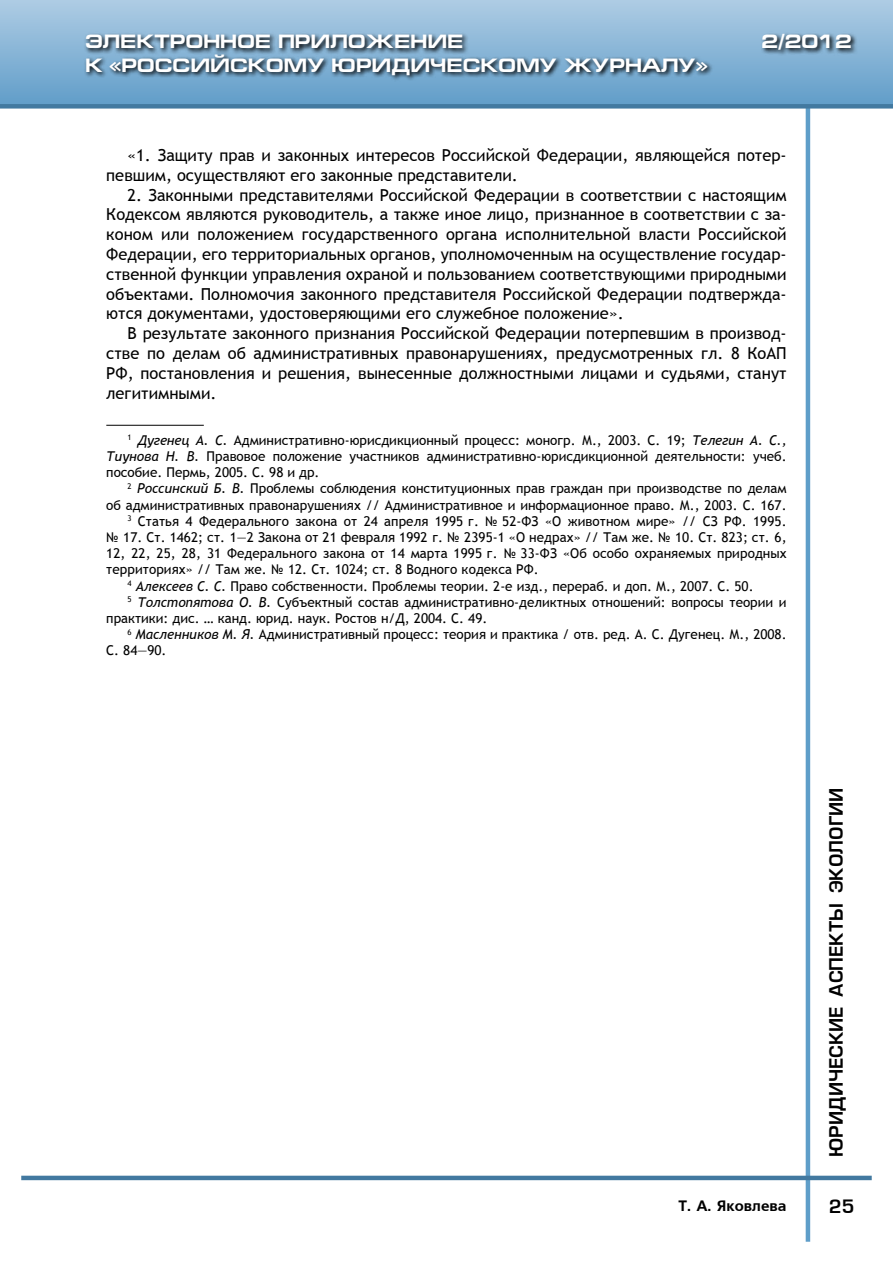
<style>
.page{position:relative;width:893px;height:1263px;background:#fff}
.page>*{position:absolute;margin:0;border:0;box-sizing:border-box;transform-origin:0 0}
.t1{font:700 19.5px "Europe Ext";color:#fff}
.t2{font:18px "Europe Demi Normal";color:#000}
.t3{font:16.5px/19.8px "Trebuchet MS";color:#000;text-align:justify}
.t4{font:15px "Free Set Bold Cyrillic";color:#000}
.t5{font:13.5px/16.2px "Trebuchet MS";color:#000;text-align:justify}
.s1{font-style:italic}
</style>
<div class="page">
<hr style="left:806px;top:91px;width:4px;height:1151px;background:#5f9ec9">
<hr style="left:21px;top:1176px;width:851px;height:4px;background:#4279a0">
<div style="left:0;top:0;width:893px;height:106px;background:linear-gradient(to bottom,#aecce4,#619dc9)"></div>
<div style="left:0;top:104px;width:893px;height:5px;background:#4279a0"></div>
<svg style="left:83px;top:31px;width:810px;height:121px"></svg>
<hr style="left:106px;top:425px;width:98px;height:1px;background:#000">
<h1 class="t1" style="left:85px;top:31px;width:380px">ЭЛЕКТРОННОЕ ПРИЛОЖЕНИЕ</h1>
<h1 class="t1" style="left:761px;top:31px;width:92px">2/2012</h1>
<h1 class="t1" style="left:85px;top:54px;width:624px">К «РОССИЙСКОМУ ЮРИДИЧЕСКОМУ ЖУРНАЛУ»</h1>
<p class="t3" style="left:106px;top:145px;width:682px;text-indent:21px">«1. Защиту прав и законных интересов Российской Федерации, являющейся потер&shy;певшим, осуществляют его законные представители.</p>
<p class="t3" style="left:106px;top:185px;width:682px;text-indent:21px">2. Законными представителями Российской Федерации в соответствии с настоящим Кодексом являются руководитель, а также иное лицо, признанное в соответствии с за&shy;коном или положением государственного органа исполнительной власти Российской Федерации, его территориальных органов, уполномоченным на осуществление государ&shy;ственной функции управления охраной и пользованием соответствующими природными объектами. Полномочия законного представителя Российской Федерации подтвержда&shy;ются документами, удостоверяющими его служебное положение».</p>
<p class="t3" style="left:106px;top:324px;width:682px;text-indent:21px">В результате законного признания Российской Федерации потерпевшим в производ&shy;стве по делам об административных правонарушениях, предусмотренных гл. 8 КоАП РФ, постановления и решения, вынесенные должностными лицами и судьями, станут легитимными.</p>
<p class="t5" style="left:106px;top:432px;width:682px;text-indent:21px"><sup>1</sup> <span class="s1">Дугенец А. С.</span> Административно-юрисдикционный процесс: моногр. М., 2003. С. 19; <span class="s1">Телегин А. С., Тиунова Н. В.</span> Правовое положение участников административно-юрисдикционной деятельности: учеб. пособие. Пермь, 2005. С. 98 и др.</p>
<p class="t5" style="left:128px;top:481px;width:661px"><sup>2</sup> <span class="s1">Россинский Б. В.</span> Проблемы соблюдения конституционных прав граждан при производстве по делам</p>
<p class="t5" style="left:106px;top:497px;width:682px">об административных правонарушениях // Административное и информационное право. М., 2003. С. 167.</p>
<p class="t5" style="left:128px;top:513px;width:660px"><sup>3</sup> Статья 4 Федерального закона от 24 апреля 1995 г. № 52-ФЗ «О животном мире» // СЗ РФ. 1995.</p>
<p class="t5" style="left:106px;top:529px;width:682px">№ 17. Ст. 1462; ст. 1—2 Закона от 21 февраля 1992 г. № 2395-1 «О недрах» // Там же. № 10. Ст. 823; ст. 6,</p>
<p class="t5" style="left:106px;top:545px;width:682px">12, 22, 25, 28, 31 Федерального закона от 14 марта 1995 г. № 33-ФЗ «Об особо охраняемых природных</p>
<p class="t5" style="left:106px;top:562px;width:434px">территориях» // Там же. № 12. Ст. 1024; ст. 8 Водного кодекса РФ.</p>
<p class="t5" style="left:128px;top:578px;width:627px"><sup>4</sup> <span class="s1">Алексеев С. С.</span> Право собственности. Проблемы теории. 2-е изд., перераб. и доп. М., 2007. С. 50.</p>
<p class="t5" style="left:128px;top:594px;width:661px"><sup>5</sup> <span class="s1">Толстопятова О. В.</span> Субъектный состав административно-деликтных отношений: вопросы теории и</p>
<p class="t5" style="left:106px;top:610px;width:383px">практики: дис. … канд. юрид. наук. Ростов н/Д, 2004. С. 49.</p>
<p class="t5" style="left:128px;top:626px;width:661px"><sup>6</sup> <span class="s1">Масленников М. Я.</span> Административный процесс: теория и практика / отв. ред. А. С. Дугенец. М., 2008.</p>
<p class="t5" style="left:106px;top:643px;width:62px">С. 84—90.</p>
<p class="t4" style="left:679px;top:1197px;width:110px">Т. А. Яковлева</p>
<h2 class="t2" style="left:826px;top:1157px;width:371px;rotate:-90deg">юридические аспекты экологии</h2>
<h2 class="t2" style="left:829px;top:1196px;width:27px">25</h2>
</div>
